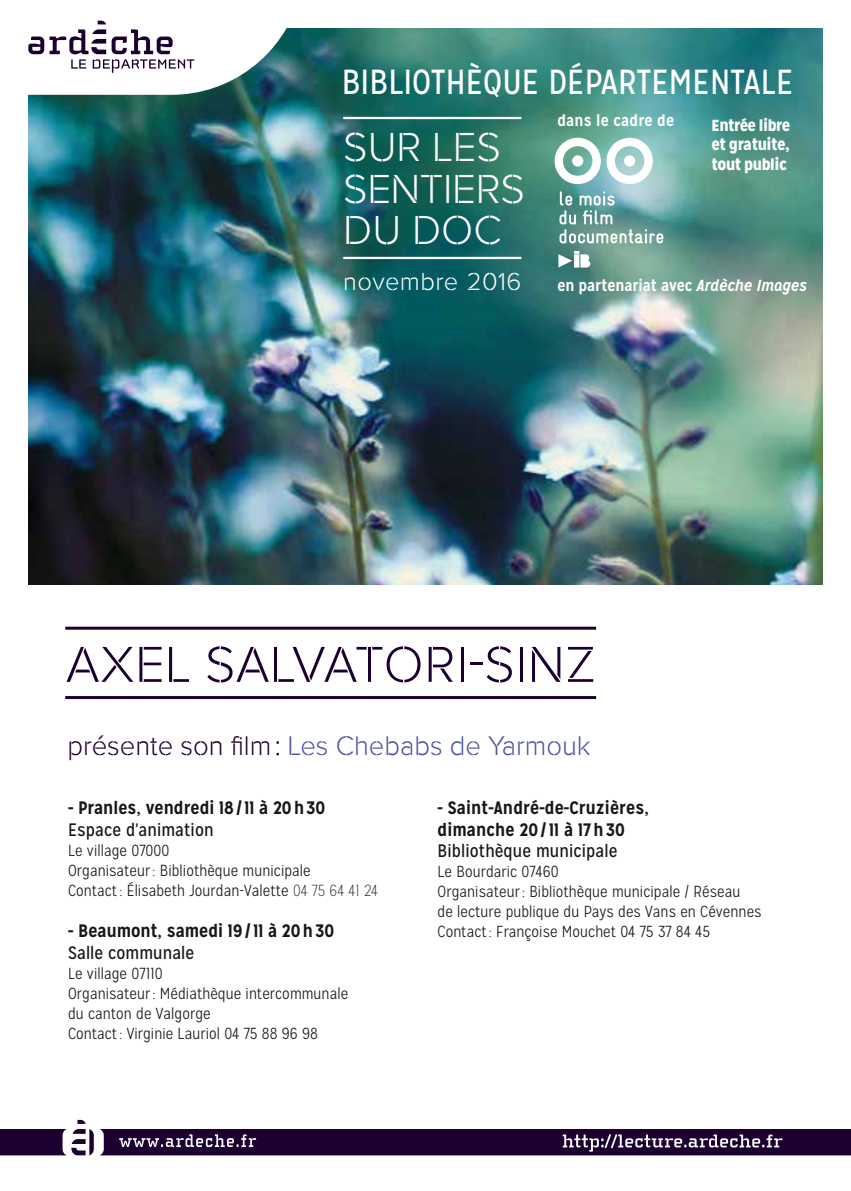
<style>
.page{position:relative;width:851px;height:1191px;background:#fff}
.page>*{position:absolute;margin:0;border:0;box-sizing:border-box;transform-origin:0 0}
.t1{font:52.4px "Rafale RU";letter-spacing:.015em;color:#1b0030}
.t2{font:42px/41.8px "Rafale RU";letter-spacing:-.005em;color:#fff}
.t3{font:34.8px "Mission Gothic";color:#fff}
.t4{font:28px "Rafale RU";color:#4c54a1}
.t5{font:25.6px "Rafale RU";letter-spacing:.015em;color:#fff}
.t6{font:700 18px/21.6px "Mission Gothic";color:#181716}
.t7{font:18px "Mission Gothic";letter-spacing:.005em;color:#181716}
.t8{font:300 16px/20px "Mission Gothic";letter-spacing:.005em;color:#181716}
.t9{font:700 16px "Mission Gothic";letter-spacing:-.005em;color:#fff}
.t10{font:900 16px/19.2px "Mission Gothic";letter-spacing:.01em;color:#fff;text-align:justify}
.s1{font-style:italic}
.s2{color:#1b0030}
.s3{font-weight:100}
</style>
<div class="page">
<img style="left:28px;top:28px;width:794px;height:556px">
<svg style="left:28px;top:20px;width:271px;height:75px"></svg>
<hr style="left:65px;top:626px;width:531px;height:3px;background:#1b0030">
<hr style="left:65px;top:696px;width:531px;height:3px;background:#1b0030">
<svg style="left:606px;top:138px;width:46px;height:46px"></svg>
<svg style="left:554px;top:138px;width:46px;height:46px"></svg>
<div style="left:624px;top:155px;width:11px;height:11px;background:#fff;border-radius:50%"></div>
<div style="left:572px;top:155px;width:11px;height:11px;background:#fff;border-radius:50%"></div>
<svg style="left:559px;top:191px;width:104px;height:52px;background:#83afad"></svg>
<svg style="left:558px;top:251px;width:34px;height:16px"></svg>
<hr style="left:343px;top:257px;width:178px;height:2px;background:#fff">
<hr style="left:343px;top:117px;width:178px;height:2px;background:#fff">
<svg style="left:0;top:1119px;width:850px;height:36px"></svg>
<h3 class="t3" style="left:342px;top:61px;width:453px">BIBLIOTHÈQUE DÉPARTEMENTALE</h3>
<h2 class="t2" style="left:343px;top:127px;width:183px">SUR LES<br>SENTIERS<br>DU DOC</h2>
<h3 class="t5" style="left:343px;top:267px;width:179px">novembre 2016</h3>
<p class="t9" style="left:557px;top:111px;width:118px">dans le cadre de</p>
<p class="t10" style="left:711px;top:116px;width:80px">Entrée libre et gratuite, tout public</p>
<p class="t9" style="left:557px;top:275px;width:251px">en partenariat avec <span class="s1">Ardèche Images</span></p>
<h1 class="t1" style="left:66px;top:635px;width:531px">AXEL SALVATORI-SINZ</h1>
<h3 class="t4" style="left:67px;top:730px;width:524px"><span class="s2">présente son film:</span> Les Chebabs de Yarmouk</h3>
<p class="t6" style="left:68px;top:797px;width:259px">- Pranles, vendredi 18/11 à 20h30</p>
<p class="t7" style="left:68px;top:818px;width:147px">Espace d'animation</p>
<p class="t8" style="left:68px;top:840px;width:311px">Le village 07000<br>Organisateur: Bibliothèque municipale<br>Contact: Élisabeth Jourdan-Valette <span class="s3">04 75 64 41 24</span></p>
<p class="t6" style="left:68px;top:920px;width:267px">- Beaumont, samedi 19/11 à 20h30</p>
<p class="t7" style="left:68px;top:941px;width:128px">Salle communale</p>
<p class="t8" style="left:68px;top:963px;width:281px">Le village 07110<br>Organisateur: Médiathèque intercommunale du canton de Valgorge<br>Contact: Virginie Lauriol 04 75 88 96 98</p>
<p class="t6" style="left:437px;top:797px;width:213px">- Saint-André-de-Cruzières, dimanche 20/11 à 17h30</p>
<p class="t7" style="left:437px;top:840px;width:181px">Bibliothèque municipale</p>
<p class="t8" style="left:437px;top:862px;width:325px">Le Bourdaric 07460<br>Organisateur: Bibliothèque municipale / Réseau<br>de lecture publique du Pays des Vans en Cévennes Contact: Françoise Mouchet 04 75 37 84 45</p>
</div>
